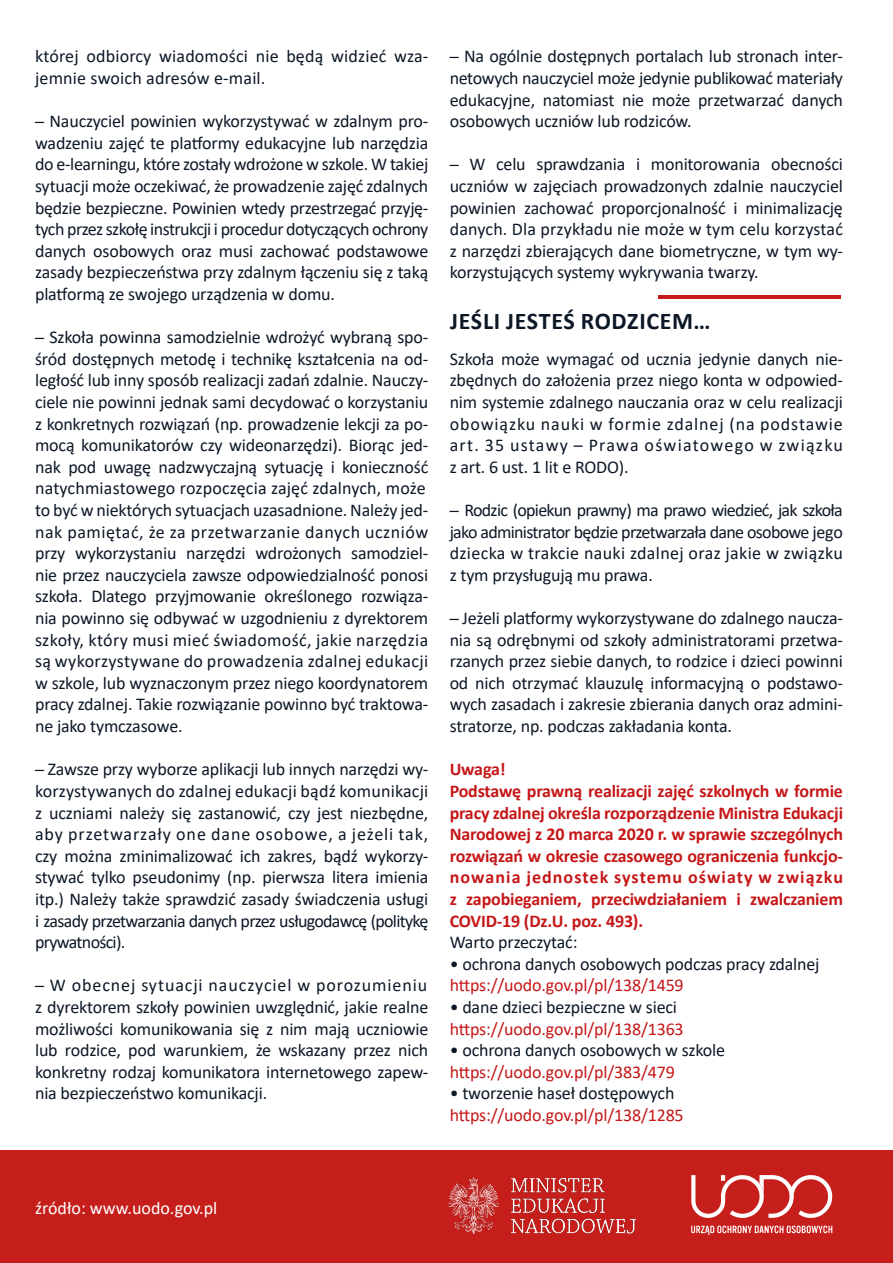
<style>
.page{position:relative;width:893px;height:1263px;background:#fff}
.page>*{position:absolute;margin:0;border:0;box-sizing:border-box;transform-origin:0 0}
.t1{font:700 24px "Calibri";letter-spacing:.03em;color:#0d1827}
.t2{font:18px/21.6px "Calibri";letter-spacing:-.01em;color:#0d1827;text-align:justify}
.t3{font:700 18px/21.6px "Calibri";letter-spacing:-.01em;color:#c51718}
.t4{font:18px "Calibri";letter-spacing:-.01em;color:#c51718}
.t5{font:18px/21.6px "Calibri";letter-spacing:.01em;color:#0d1827}
.t6{font:18px "Calibri";color:#fff}
</style>
<div class="page">
<hr style="left:659px;top:295px;width:182px;height:3px;background:#c61b1a">
<div style="left:0;top:1150px;width:893px;height:113px;background:#c61f1b"></div>
<svg style="left:691px;top:1225px;width:141px;height:10px"></svg>
<svg style="left:691px;top:1175px;width:141px;height:43px"></svg>
<img style="left:448px;top:1177px;width:189px;height:58px">
<p class="t5" style="left:35px;top:45px;width:395px">której odbiorcy wiadomości nie będą widzieć wza&shy;jemnie swoich adresów e-mail.</p>
<p class="t2" style="left:35px;top:110px;width:395px">─ Nauczyciel powinien wykorzystywać w zdalnym pro&shy;wadzeniu zajęć te platformy edukacyjne lub narzędzia do e-learningu, które zostały wdrożone w szkole. W takiej sytuacji może oczekiwać, że prowadzenie zajęć zdalnych będzie bezpieczne. Powinien wtedy przestrzegać przyję&shy;tych przez szkołę instrukcji i procedur dotyczących ochrony danych osobowych oraz musi zachować podstawowe zasady bezpieczeństwa przy zdalnym łączeniu się z taką platformą ze swojego urządzenia w domu.</p>
<p class="t2" style="left:35px;top:326px;width:395px;text-align:left">─ Szkoła powinna samodzielnie wdrożyć wybraną spo&shy;śród dostępnych metodę i technikę kształcenia na od&shy;ległość lub inny sposób realizacji zadań zdalnie. Nauczy&shy;ciele nie powinni jednak sami decydować o korzystaniu z konkretnych rozwiązań (np. prowadzenie lekcji za po&shy;mocą komunikatorów czy wideonarzędzi). Biorąc jed&shy;nak pod uwagę nadzwyczajną sytuację i konieczność natychmiastowego rozpoczęcia zajęć zdalnych, może to być w niektórych sytuacjach uzasadnione. Należy jed&shy;nak pamiętać, że za przetwarzanie danych uczniów przy wykorzystaniu narzędzi wdrożonych samodziel&shy;nie przez nauczyciela zawsze odpowiedzialność ponosi szkoła. Dlatego przyjmowanie określonego rozwiąza&shy;nia powinno się odbywać w uzgodnieniu z dyrektorem szkoły, który musi mieć świadomość, jakie narzędzia są wykorzystywane do prowadzenia zdalnej edukacji w szkole, lub wyznaczonym przez niego koordynatorem pracy zdalnej. Takie rozwiązanie powinno być traktowa&shy;ne jako tymczasowe.</p>
<p class="t2" style="left:35px;top:758px;width:395px">─ Zawsze przy wyborze aplikacji lub innych narzędzi wy&shy;korzystywanych do zdalnej edukacji bądź komunikacji z uczniami należy się zastanowić, czy jest niezbędne, aby przetwarzały one dane osobowe, a jeżeli tak, czy można zminimalizować ich zakres, bądź wykorzy&shy;stywać tylko pseudonimy (np. pierwsza litera imienia itp.) Należy także sprawdzić zasady świadczenia usługi i zasady przetwarzania danych przez usługodawcę (politykę prywatności).</p>
<p class="t2" style="left:35px;top:974px;width:395px">─ W obecnej sytuacji nauczyciel w porozumieniu z dyrektorem szkoły powinien uwzględnić, jakie realne możliwości komunikowania się z nim mają uczniowie lub rodzice, pod warunkiem, że wskazany przez nich konkretny rodzaj komunikatora internetowego zapew&shy;nia bezpieczeństwo komunikacji.</p>
<p class="t2" style="left:450px;top:45px;width:395px">─ Na ogólnie dostępnych portalach lub stronach inter&shy;netowych nauczyciel może jedynie publikować materiały edukacyjne, natomiast nie może przetwarzać danych osobowych uczniów lub rodziców.</p>
<p class="t2" style="left:450px;top:153px;width:395px">─ W celu sprawdzania i monitorowania obecności uczniów w zajęciach prowadzonych zdalnie nauczyciel powinien zachować proporcjonalność i minimalizację danych. Dla przykładu nie może w tym celu korzystać z narzędzi zbierających dane biometryczne, w tym wy&shy;korzystujących systemy wykrywania twarzy.</p>
<h1 class="t1" style="left:450px;top:304px;width:262px">JEŚLI JESTEŚ RODZICEM…</h1>
<p class="t2" style="left:450px;top:348px;width:395px">Szkoła może wymagać od ucznia jedynie danych nie&shy;zbędnych do założenia przez niego konta w odpowied&shy;nim systemie zdalnego nauczania oraz w celu realizacji obowiązku nauki w formie zdalnej (na podstawie art. 35 ustawy – Prawa oświatowego w związku z art. 6 ust. 1 lit e RODO).</p>
<p class="t2" style="left:450px;top:499px;width:395px">─ Rodzic (opiekun prawny) ma prawo wiedzieć, jak szkoła jako administrator będzie przetwarzała dane osobowe jego dziecka w trakcie nauki zdalnej oraz jakie w związku z tym przysługują mu prawa.</p>
<p class="t2" style="left:450px;top:607px;width:395px">─ Jeżeli platformy wykorzystywane do zdalnego naucza&shy;nia są odrębnymi od szkoły administratorami przetwa&shy;rzanych przez siebie danych, to rodzice i dzieci powinni od nich otrzymać klauzulę informacyjną o podstawo&shy;wych zasadach i zakresie zbierania danych oraz admini&shy;stratorze, np. podczas zakładania konta.</p>
<p class="t3" style="left:450px;top:758px;width:395px">Uwaga!<br>Podstawę prawną realizacji zajęć szkolnych w formie pracy zdalnej określa rozporządzenie Ministra Edukacji Narodowej z 20 marca 2020 r. w sprawie szczególnych rozwiązań w okresie czasowego ograniczenia funkcjo&shy;nowania jednostek systemu oświaty w związku z zapobieganiem, przeciwdziałaniem i zwalczaniem COVID-19 (Dz.U. poz. 493).</p>
<p class="t2" style="left:450px;top:931px;width:129px">Warto przeczytać:</p>
<p class="t2" style="left:450px;top:952px;width:371px">• ochrona danych osobowych podczas pracy zdalnej</p>
<p class="t4" style="left:450px;top:973px;width:236px">https://uodo.gov.pl/pl/138/1459</p>
<p class="t2" style="left:450px;top:996px;width:229px">• dane dzieci bezpieczne w sieci</p>
<p class="t4" style="left:450px;top:1016px;width:236px">https://uodo.gov.pl/pl/138/1363</p>
<p class="t2" style="left:450px;top:1039px;width:277px">• ochrona danych osobowych w szkole</p>
<p class="t4" style="left:450px;top:1059px;width:227px">https://uodo.gov.pl/pl/383/479</p>
<p class="t2" style="left:450px;top:1082px;width:226px">• tworzenie haseł dostępowych</p>
<p class="t4" style="left:450px;top:1102px;width:236px">https://uodo.gov.pl/pl/138/1285</p>
<p class="t6" style="left:35px;top:1196px;width:184px">źródło: www.uodo.gov.pl</p>
</div>
